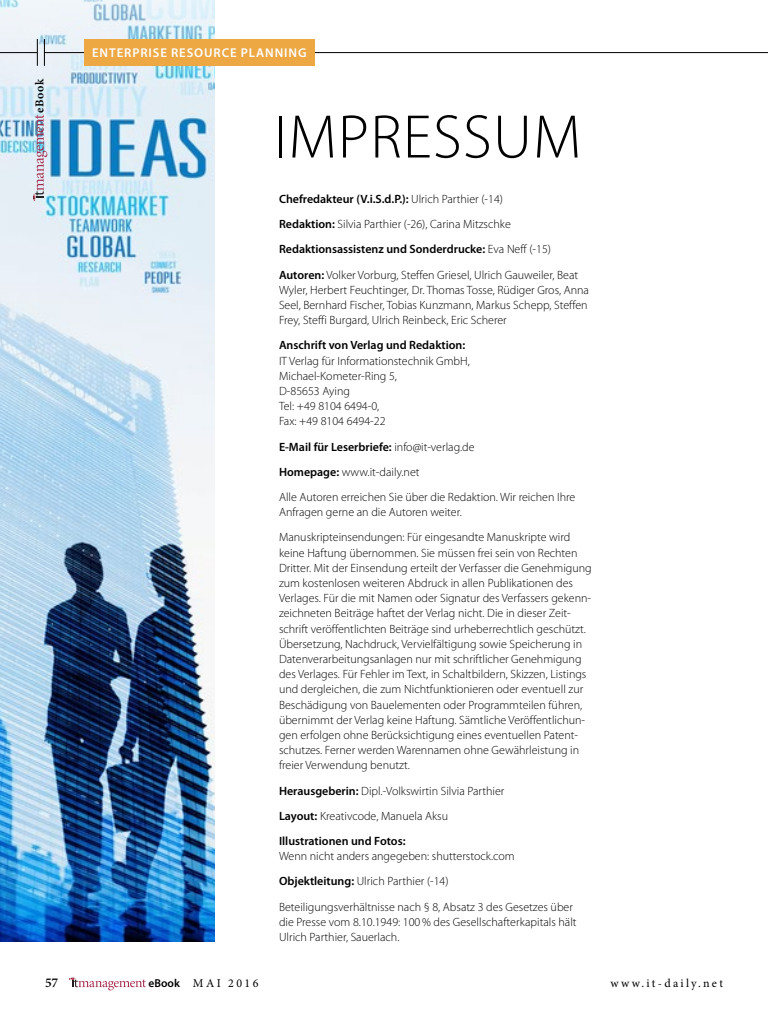
<style>
.page{position:relative;width:768px;height:1024px;background:#fff}
.page>*{position:absolute;margin:0;border:0;box-sizing:border-box;transform-origin:0 0}
.t1{font:300 62px "Myriad Pro";letter-spacing:.02em;color:#000}
.t2{font:600 13.5px "Minion Pro";color:#000}
.t3{font:600 12.8px "Myriad Pro";letter-spacing:.07em;color:#fff}
.t4{font:600 12.1px "Minion Pro";letter-spacing:.055em;color:#000}
.t5{font:300 12px/15.2px "Myriad Pro";color:#000}
.t6{font:600 12px "Myriad Pro";color:#000}
.t7{font:12px "Minion Pro";letter-spacing:.195em;color:#000}
.s1{font-weight:600}
.s2{font-family:"Myriad Pro";font-weight:600;font-size:11.5px}
</style>
<div class="page">
<svg style="left:69px;top:978px;width:77px;height:12px"></svg>
<img style="left:0;top:0;width:214px;height:942px">
<svg style="left:33px;top:115px;width:14px;height:86px"></svg>
<hr style="left:0;top:52px;width:37px;height:1px;background:#000">
<svg style="left:37px;top:39px;width:1px;height:27px"></svg>
<svg style="left:44px;top:39px;width:1px;height:27px"></svg>
<hr style="left:44px;top:52px;width:724px;height:1px;background:#000">
<div style="left:84px;top:39px;width:231px;height:27px;background:#eda743"></div>
<p class="t4" style="left:31px;top:113px;width:36px;rotate:-90deg">eBook</p>
<p class="t3" style="left:92px;top:45px;width:216px">ENTERPRISE RESOURCE PLANNING</p>
<h1 class="t1" style="left:274px;top:100px;width:309px">IMPRESSUM</h1>
<p class="t5" style="left:279px;top:186px;width:301px;line-height:25.2px"><span class="s1">Chefredakteur (V.i.S.d.P.):</span> Ulrich Parthier (-14)<br><span class="s1">Redaktion:</span> Silvia Parthier (-26), Carina Mitzschke <span class="s1">Redaktionsassistenz und Sonderdrucke:</span> Eva Neff (-15)<br><span class="s1">Autoren:</span> Volker Vorburg, Steffen Griesel, Ulrich Gauweiler, Beat</p>
<p class="t5" style="left:279px;top:282px;width:312px;text-align:justify">Wyler, Herbert Feuchtinger, Dr. Thomas Tosse, Rüdiger Gros, Anna Seel, Bernhard Fischer, Tobias Kunzmann, Markus Schepp, Steffen Frey, Steffi Burgard, Ulrich Reinbeck, Eric Scherer</p>
<p class="t6" style="left:279px;top:338px;width:188px">Anschrift von Verlag und Redaktion:</p>
<p class="t5" style="left:279px;top:353px;width:192px">IT Verlag für Informationstechnik GmbH,<br>Michael-Kometer-Ring 5,<br>D-85653 Aying<br>Tel: +49 8104 6494-0,<br>Fax: +49 8104 6494-22</p>
<p class="t5" style="left:279px;top:434px;width:298px;line-height:25.2px"><span class="s1">E-Mail für Leserbriefe:</span> info@it-verlag.de<br><span class="s1">Homepage:</span> www.it-daily.net<br>Alle Autoren erreichen Sie über die Redaktion. Wir reichen Ihre</p>
<p class="t5" style="left:279px;top:500px;width:293px;line-height:25.2px">Anfragen gerne an die Autoren weiter.<br>Manuskripteinsendungen: Für eingesandte Manuskripte wird</p>
<p class="t5" style="left:279px;top:545px;width:314px">keine Haftung übernommen. Sie müssen frei sein von Rechten Dritter. Mit der Einsendung erteilt der Verfasser die Genehmigung zum kostenlosen weiteren Abdruck in allen Publikationen des Verlages. Für die mit Namen oder Signatur des Verfassers gekenn&shy;zeichneten Beiträge haftet der Verlag nicht. Die in dieser Zeit&shy;schrift veröffentlichten Beiträge sind urheberrechtlich geschützt.<br>Übersetzung, Nachdruck, Vervielfältigung sowie Speicherung in Datenverarbeitungsanlagen nur mit schriftlicher Genehmigung des Verlages. Für Fehler im Text, in Schaltbildern, Skizzen, Listings und dergleichen, die zum Nichtfunktionieren oder eventuell zur Beschädigung von Bauelementen oder Programmteilen führen, übernimmt der Verlag keine Haftung. Sämtliche Veröffentlichun&shy;gen erfolgen ohne Berücksichtigung eines eventuellen Patent&shy;schutzes. Ferner werden Warennamen ohne Gewährleistung in freier Verwendung benutzt.</p>
<p class="t5" style="left:279px;top:778px;width:227px;line-height:25.2px"><span class="s1">Herausgeberin:</span> Dipl.-Volkswirtin Silvia Parthier<br><span class="s1">Layout:</span> Kreativcode, Manuela Aksu<br><span class="s1">Illustrationen und Fotos:</span></p>
<p class="t5" style="left:279px;top:844px;width:296px;line-height:25.2px">Wenn nicht anders angegeben: shutterstock.com<br><span class="s1">Objektleitung:</span> Ulrich Parthier (-14)<br>Beteiligungsverhältnisse nach § 8, Absatz 3 des Gesetzes über</p>
<p class="t5" style="left:279px;top:914px;width:299px">die Presse vom 8.10.1949: 100% des Gesellschafterkapitals hält<br>Ulrich Parthier, Sauerlach.</p>
<p class="t2" style="left:45px;top:973px;width:15px">57</p>
<p class="t7" style="left:148px;top:975px;width:112px"><span class="s2">eBook</span> MAI 2016</p>
<p class="t7" style="left:611px;top:975px;width:114px">www.it-daily.net</p>
</div>
